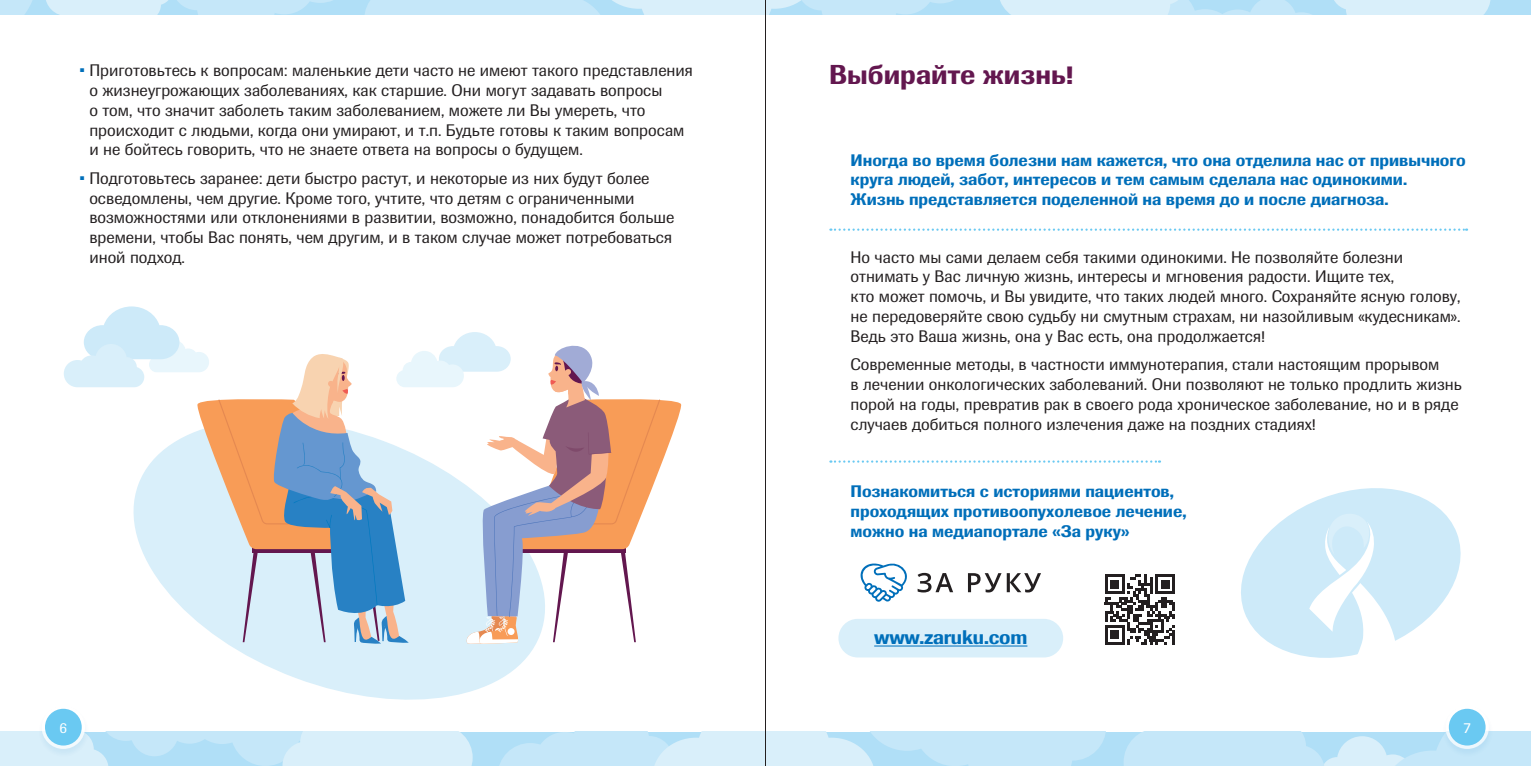
<style>
.page{position:relative;width:1531px;height:766px;background:#fff}
.page>*{position:absolute;margin:0;border:0;box-sizing:border-box;transform-origin:0 0}
.t1{font:500 27px "Imago Pro";color:#63174f}
.t2{font:500 19.5px "Imago Pro";letter-spacing:-.01em;color:#006fba}
.t3{font:16.5px/19.8px "Imago Pro";color:#231f20}
.t4{font:500 16.5px/19.8px "Imago Pro";color:#006fba}
.t5{font:15px "Imago Pro";color:#fff}
.s1{color:#006fba}
</style>
<div class="page">
<svg style="left:0;top:731px;width:473px;height:34px;background:#cbe9f9"></svg>
<svg style="left:497px;top:731px;width:1034px;height:34px;background:#c6e7f8"></svg>
<div style="left:0;top:0;width:1531px;height:14px;background:#b0dff7"></div>
<svg style="left:1000px;top:0;width:490px;height:14px"></svg>
<svg style="left:0;top:0;width:953px;height:14px"></svg>
<div style="left:1441px;top:704px;width:53px;height:53px;background:#006fba;opacity:.1"></div>
<svg style="left:1445px;top:705px;width:44px;height:43px"></svg>
<div style="left:37px;top:704px;width:53px;height:53px;background:#006fba;opacity:.1"></div>
<div style="left:42px;top:705px;width:43px;height:43px;background:#fff;border-radius:50%"></div>
<div style="left:1449px;top:708px;width:36px;height:37px;background:#6ac9f2;border-radius:50%"></div>
<div style="left:45px;top:708px;width:37px;height:37px;background:#6ac9f2;border-radius:50%"></div>
<svg style="left:228px;top:644px;width:308px;height:56px;fill:#d9effa"></svg>
<svg style="left:830px;top:228px;width:637px;height:3px"></svg>
<svg style="left:830px;top:460px;width:330px;height:2px"></svg>
<svg style="left:64px;top:306px;width:618px;height:338px"></svg>
<svg style="left:1241px;top:488px;width:220px;height:170px"></svg>
<svg style="left:860px;top:563px;width:181px;height:38px"></svg>
<div style="left:838px;top:618px;width:225px;height:39px;background:#d9effa;border-radius:19px"></div>
<hr style="left:874px;top:645px;width:153px;height:1px;background:#006fba">
<svg style="left:1105px;top:574px;width:70px;height:70px"></svg>
<hr style="left:765px;top:0;width:1px;height:765px;background:#231f20">
<p class="t3" style="left:89px;top:60px;width:605px;text-indent:-10px"><span class="s1">•</span> Приготовьтесь к вопросам: маленькие дети часто не имеют такого представления о жизнеугрожающих заболеваниях, как старшие. Они могут задавать вопросы<br>о том, что значит заболеть таким заболеванием, можете ли Вы умереть, что происходит с людьми, когда они умирают, и т.п. Будьте готовы к таким вопросам и не бойтесь говорить, что не знаете ответа на вопросы о будущем.</p>
<p class="t3" style="left:89px;top:168px;width:586px;text-indent:-10px"><span class="s1">•</span> Подготовьтесь заранее: дети быстро растут, и некоторые из них будут более осведомлены, чем другие. Кроме того, учтите, что детям с ограниченными возможностями или отклонениями в развитии, возможно, понадобится больше времени, чтобы Вас понять, чем другим, и в таком случае может потребоваться иной подход.</p>
<p class="t1" style="left:829px;top:57px;width:245px">Выбирайте жизнь!</p>
<p class="t4" style="left:850px;top:150px;width:617px">Иногда во время болезни нам кажется, что она отделила нас от привычного круга людей, забот, интересов и тем самым сделала нас одинокими.<br>Жизнь представляется поделенной на время до и после диагноза.</p>
<p class="t3" style="left:850px;top:247px;width:611px">Но часто мы сами делаем себя такими одинокими. Не позволяйте болезни отнимать у Вас личную жизнь, интересы и мгновения радости. Ищите тех,<br>кто может помочь, и Вы увидите, что таких людей много. Сохраняйте ясную голову, не передоверяйте свою судьбу ни смутным страхам, ни назойливым «кудесникам».<br>Ведь это Ваша жизнь, она у Вас есть, она продолжается!</p>
<p class="t3" style="left:850px;top:354px;width:613px">Современные методы, в частности иммунотерапия, стали настоящим прорывом<br>в лечении онкологических заболеваний. Они позволяют не только продлить жизнь порой на годы, превратив рак в своего рода хроническое заболевание, но и в ряде случаев добиться полного излечения даже на поздних стадиях!</p>
<p class="t4" style="left:850px;top:481px;width:337px">Познакомиться с историями пациентов, проходящих противоопухолевое лечение, можно на медиапортале «За руку»</p>
<p class="t2" style="left:874px;top:624px;width:155px">www.zaruku.com</p>
<p class="t5" style="left:60px;top:717px;width:9px">6</p>
<p class="t5" style="left:1463px;top:717px;width:9px">7</p>
</div>
